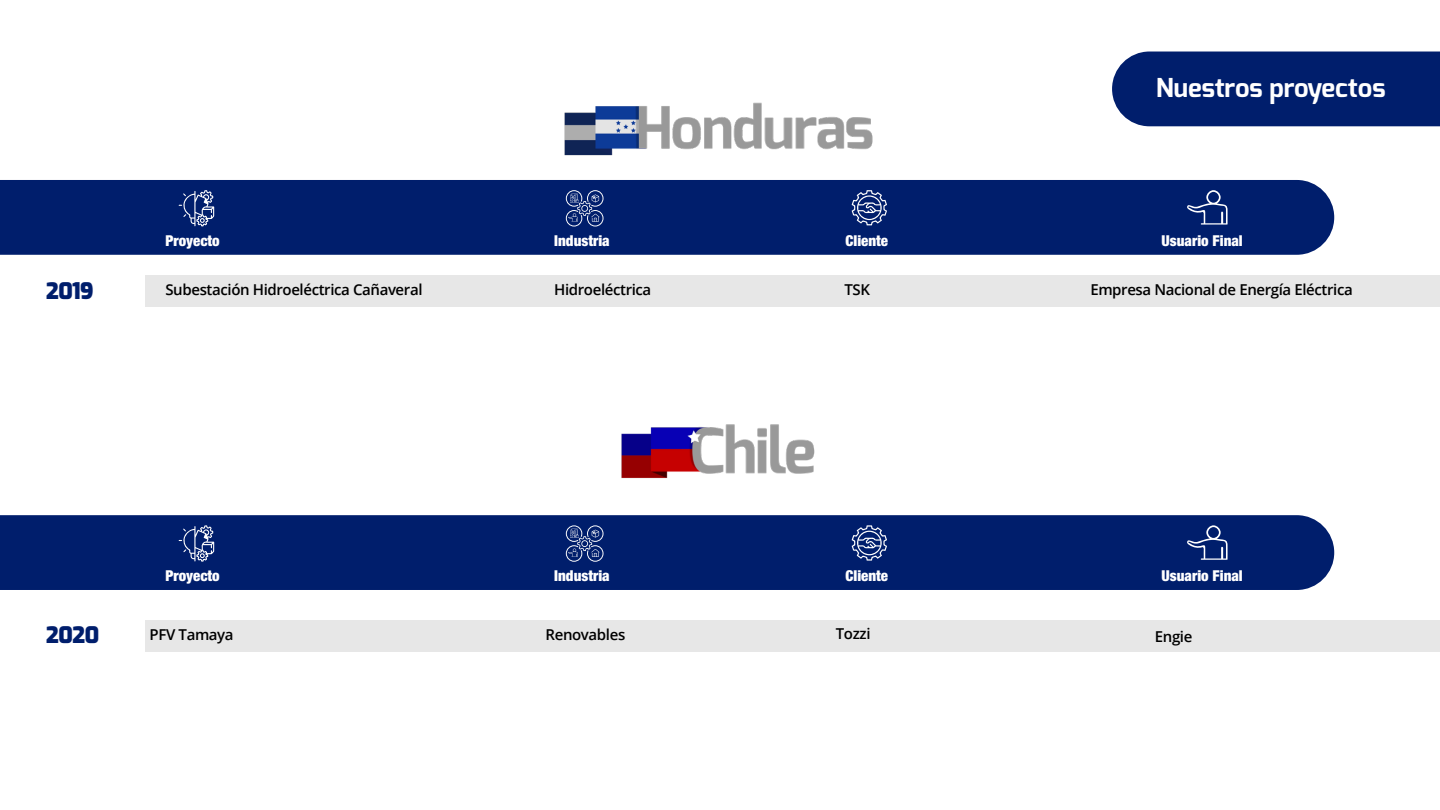
<style>
.page{position:relative;width:1440px;height:810px;background:#fff}
.page>*{position:absolute;margin:0;border:0;box-sizing:border-box;transform-origin:0 0}
.t1{font:700 26.03px "Exo";color:#fff}
.t2{font:900 22.5px "Exo";letter-spacing:-.025em;color:#001e6c}
.t3{font:600 15px "Open Sans";letter-spacing:-.025em;color:#000}
.t4{font:900 condensed 15px "Helvetica Neue";color:#fff}
</style>
<div class="page">
<div style="left:1112px;top:52px;width:328px;height:74px;background:#001e6c"></div>
<div style="left:145px;top:275px;width:1295px;height:31px;background:#e7e7e7"></div>
<div style="left:145px;top:620px;width:1295px;height:32px;background:#e7e7e7"></div>
<img style="left:564px;top:102px;width:309px;height:54px">
<img style="left:621px;top:424px;width:194px;height:54px">
<div style="left:0;top:515px;width:1334px;height:75px;background:#001e6c"></div>
<svg style="left:852px;top:525px;width:35px;height:36px"></svg>
<svg style="left:1187px;top:525px;width:41px;height:35px"></svg>
<svg style="left:179px;top:525px;width:35px;height:37px"></svg>
<svg style="left:566px;top:525px;width:38px;height:37px"></svg>
<div style="left:0;top:180px;width:1334px;height:75px;background:#001e6c"></div>
<svg style="left:852px;top:190px;width:35px;height:35px"></svg>
<svg style="left:1187px;top:190px;width:41px;height:35px"></svg>
<svg style="left:179px;top:190px;width:35px;height:36px"></svg>
<svg style="left:566px;top:190px;width:38px;height:37px"></svg>
<h1 class="t1" style="left:1156px;top:71px;width:231px">Nuestros proyectos</h1>
<p class="t4" style="left:165px;top:231px;width:56px">Proyecto</p>
<p class="t4" style="left:554px;top:231px;width:57px">Industria</p>
<p class="t4" style="left:845px;top:231px;width:44px">Cliente</p>
<p class="t4" style="left:1162px;top:231px;width:83px">Usuario Final</p>
<h2 class="t2" style="left:46px;top:274px;width:49px">2019</h2>
<p class="t3" style="left:165px;top:279px;width:259px">Subestación Hidroeléctrica Cañaveral</p>
<p class="t3" style="left:554px;top:279px;width:99px">Hidroeléctrica</p>
<p class="t3" style="left:845px;top:279px;width:27px">TSK</p>
<p class="t3" style="left:1090px;top:279px;width:264px">Empresa Nacional de Energía Eléctrica</p>
<p class="t4" style="left:165px;top:566px;width:56px">Proyecto</p>
<p class="t4" style="left:554px;top:566px;width:57px">Industria</p>
<p class="t4" style="left:845px;top:566px;width:44px">Cliente</p>
<p class="t4" style="left:1162px;top:566px;width:83px">Usuario Final</p>
<h2 class="t2" style="left:46px;top:617px;width:55px">2020</h2>
<p class="t3" style="left:150px;top:624px;width:86px">PFV Tamaya</p>
<p class="t3" style="left:546px;top:624px;width:81px">Renovables</p>
<p class="t3" style="left:836px;top:623px;width:36px">Tozzi</p>
<p class="t3" style="left:1155px;top:626px;width:39px">Engie</p>
</div>
